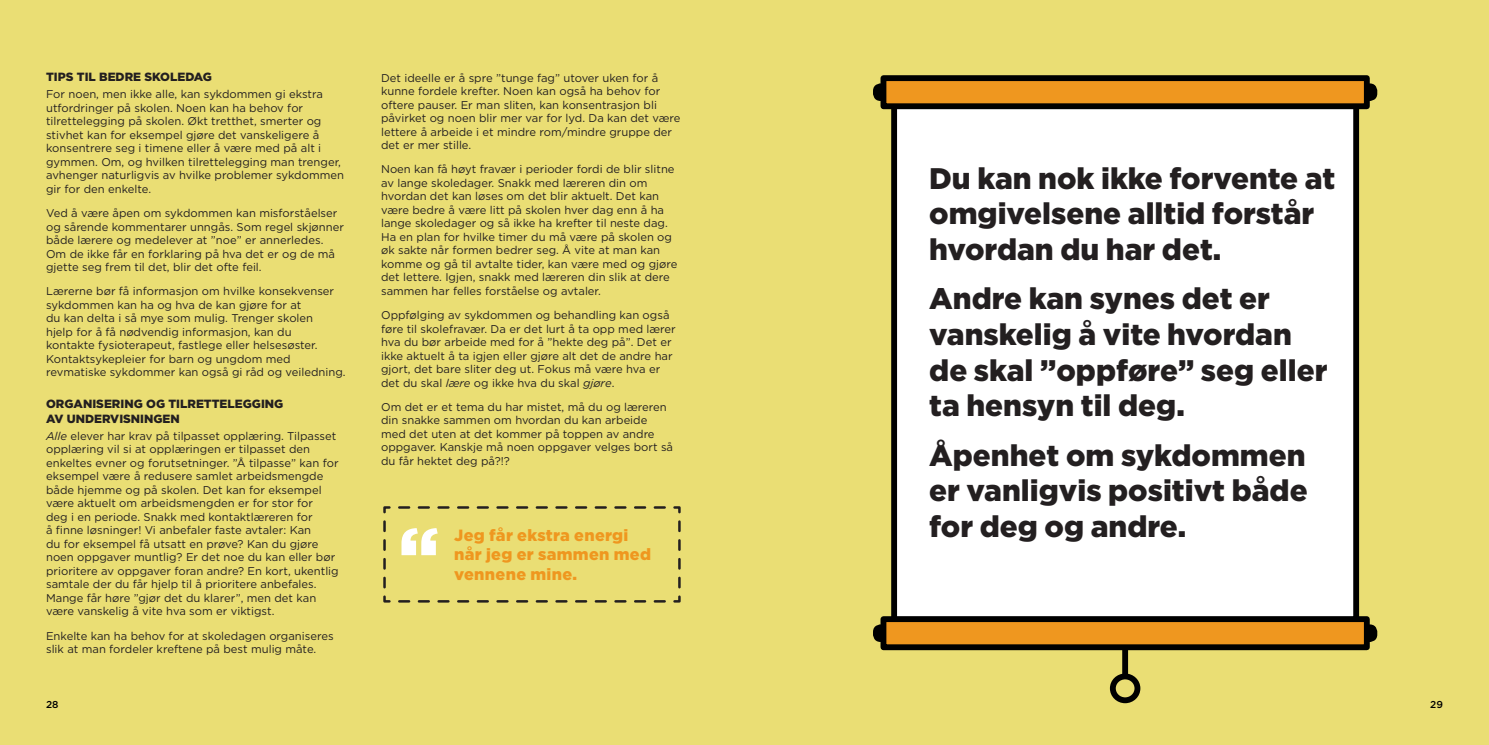
<style>
.page{position:relative;width:1489px;height:745px;background:#fff}
.page>*{position:absolute;margin:0;border:0;box-sizing:border-box;transform-origin:0 0}
._4_0_0___Labeur_-_8{font:900 29.75px/35.6px "Gotham";color:#231f20}
._4_0_0___Labeur_-_8-2{font:900 16.25px/19.5px "Gotham";letter-spacing:.02em;color:#ef971f}
.Paragraph_Style_1{font:900 11.88px "Gotham";color:#231f20}
.Body_paragraph{font:11.25px/13.5px "Gotham";color:#231f20}
.Paragraph_Style_1-2{font:11.25px/13.5px "Gotham";color:#231f20}
.t1{font:500 10px "Gotham";color:#000}
.s1{font-style:italic}
</style>
<div class="page">
<div style="left:0;top:0;width:1488px;height:744px;background:#eade74"></div>
<svg style="left:383px;top:506px;width:298px;height:97px"></svg>
<div style="left:891px;top:103px;width:467px;height:519px;background:#fff;border:6px solid #000"></div>
<div style="left:1122px;top:647px;width:5px;height:28px;background:#000"></div>
<div style="left:1109px;top:673px;width:31px;height:29px;border:6px solid #000;border-radius:50%"></div>
<div style="left:873px;top:83px;width:25px;height:18px;background:#000;border-radius:8px"></div>
<div style="left:1351px;top:83px;width:26px;height:18px;background:#000;border-radius:8px"></div>
<div style="left:880px;top:75px;width:489px;height:34px;background:#ef971f;border:6px solid #000"></div>
<div style="left:873px;top:624px;width:25px;height:17px;background:#000;border-radius:8px"></div>
<div style="left:1351px;top:624px;width:26px;height:17px;background:#000;border-radius:8px"></div>
<div style="left:880px;top:615px;width:489px;height:34px;background:#ef971f;border:6px solid #000"></div>
<p class="Paragraph_Style_1" style="left:46px;top:70px;width:167px">TIPS TIL BEDRE SKOLEDAG</p>
<p class="Body_paragraph" style="left:46px;top:87px;width:299px">For noen, men ikke alle, kan sykdommen gi ekstra utfordringer på skolen. Noen kan ha behov for tilrettelegging på skolen. Økt tretthet, smerter og stivhet kan for eksempel gjøre det vanskeligere å konsentrere seg i timene eller å være med på alt i gymmen. Om, og hvilken tilrettelegging man trenger, avhenger naturligvis av hvilke problemer sykdommen gir for den enkelte.</p>
<p class="Body_paragraph" style="left:46px;top:206px;width:299px">Ved å være åpen om sykdommen kan misforståelser og sårende kommentarer unngås. Som regel skjønner både lærere og medelever at ”noe” er annerledes.<br>Om de ikke får en forklaring på hva det er og de må gjette seg frem til det, blir det ofte feil.</p>
<p class="Body_paragraph" style="left:46px;top:284px;width:301px">Lærerne bør få informasjon om hvilke konsekvenser sykdommen kan ha og hva de kan gjøre for at<br>du kan delta i så mye som mulig. Trenger skolen<br>hjelp for å få nødvendig informasjon, kan du<br>kontakte fysioterapeut, fastlege eller helsesøster.<br>Kontaktsykepleier for barn og ungdom med revmatiske sykdommer kan også gi råd og veiledning.</p>
<p class="Paragraph_Style_1" style="left:46px;top:397px;width:239px">ORGANISERING OG TILRETTELEGGING</p>
<p class="Paragraph_Style_1" style="left:46px;top:411px;width:135px">AV UNDERVISNINGEN</p>
<p class="Paragraph_Style_1-2" style="left:46px;top:428px;width:294px"><span class="s1">Alle</span> elever har krav på tilpasset opplæring. Tilpasset opplæring vil si at opplæringen er tilpasset den enkeltes evner og forutsetninger. ”Å tilpasse” kan for eksempel være å redusere samlet arbeidsmengde både hjemme og på skolen. Det kan for eksempel være aktuelt om arbeidsmengden er for stor for<br>deg i en periode. Snakk med kontaktlæreren for<br>å finne løsninger! Vi anbefaler faste avtaler: Kan<br>du for eksempel få utsatt en prøve? Kan du gjøre noen oppgaver muntlig? Er det noe du kan eller bør prioritere av oppgaver foran andre? En kort, ukentlig samtale der du får hjelp til å prioritere anbefales.<br>Mange får høre ”gjør det du klarer”, men det kan være vanskelig å vite hva som er viktigst.</p>
<p class="Body_paragraph" style="left:46px;top:628px;width:289px">Enkelte kan ha behov for at skoledagen organiseres slik at man fordeler kreftene på best mulig måte.</p>
<p class="Body_paragraph" style="left:381px;top:71px;width:301px">Det ideelle er å spre ”tunge fag” utover uken for å kunne fordele krefter. Noen kan også ha behov for oftere pauser. Er man sliten, kan konsentrasjon bli påvirket og noen blir mer var for lyd. Da kan det være lettere å arbeide i et mindre rom/mindre gruppe der det er mer stille.</p>
<p class="Body_paragraph" style="left:381px;top:162px;width:298px">Noen kan få høyt fravær i perioder fordi de blir slitne av lange skoledager. Snakk med læreren din om hvordan det kan løses om det blir aktuelt. Det kan være bedre å være litt på skolen hver dag enn å ha lange skoledager og så ikke ha krefter til neste dag.<br>Ha en plan for hvilke timer du må være på skolen og øk sakte når formen bedrer seg. Å vite at man kan komme og gå til avtalte tider, kan være med og gjøre det lettere. Igjen, snakk med læreren din slik at dere sammen har felles forståelse og avtaler.</p>
<p class="Body_paragraph" style="left:381px;top:308px;width:296px">Oppfølging av sykdommen og behandling kan også føre til skolefravær. Da er det lurt å ta opp med lærer hva du bør arbeide med for å ”hekte deg på”. Det er ikke aktuelt å ta igjen eller gjøre alt det de andre har gjort, det bare sliter deg ut. Fokus må være hva er det du skal <span class="s1">lære</span> og ikke hva du skal <span class="s1">gjøre</span>.</p>
<p class="Body_paragraph" style="left:381px;top:399px;width:293px">Om det er et tema du har mistet, må du og læreren din snakke sammen om hvordan du kan arbeide med det uten at det kommer på toppen av andre oppgaver. Kanskje må noen oppgaver velges bort så du får hektet deg på?!?</p>
<p class="_4_0_0___Labeur_-_8-2" style="left:454px;top:524px;width:198px">Jeg får ekstra energi når jeg er sammen med vennene mine.</p>
<p class="_4_0_0___Labeur_-_8" style="left:929px;top:159px;width:407px">Du kan nok ikke forvente at omgivelsene alltid forstår hvordan du har det.</p>
<p class="_4_0_0___Labeur_-_8" style="left:929px;top:280px;width:399px">Andre kan synes det er vanskelig å vite hvordan de skal ”oppføre” seg eller ta hensyn til deg.</p>
<p class="_4_0_0___Labeur_-_8" style="left:929px;top:436px;width:380px;text-align:justify">Åpenhet om sykdommen er vanligvis positivt både for deg og andre.</p>
<p class="t1" style="left:46px;top:697px;width:14px">28</p>
<p class="t1" style="left:1429px;top:697px;width:14px">29</p>
</div>
